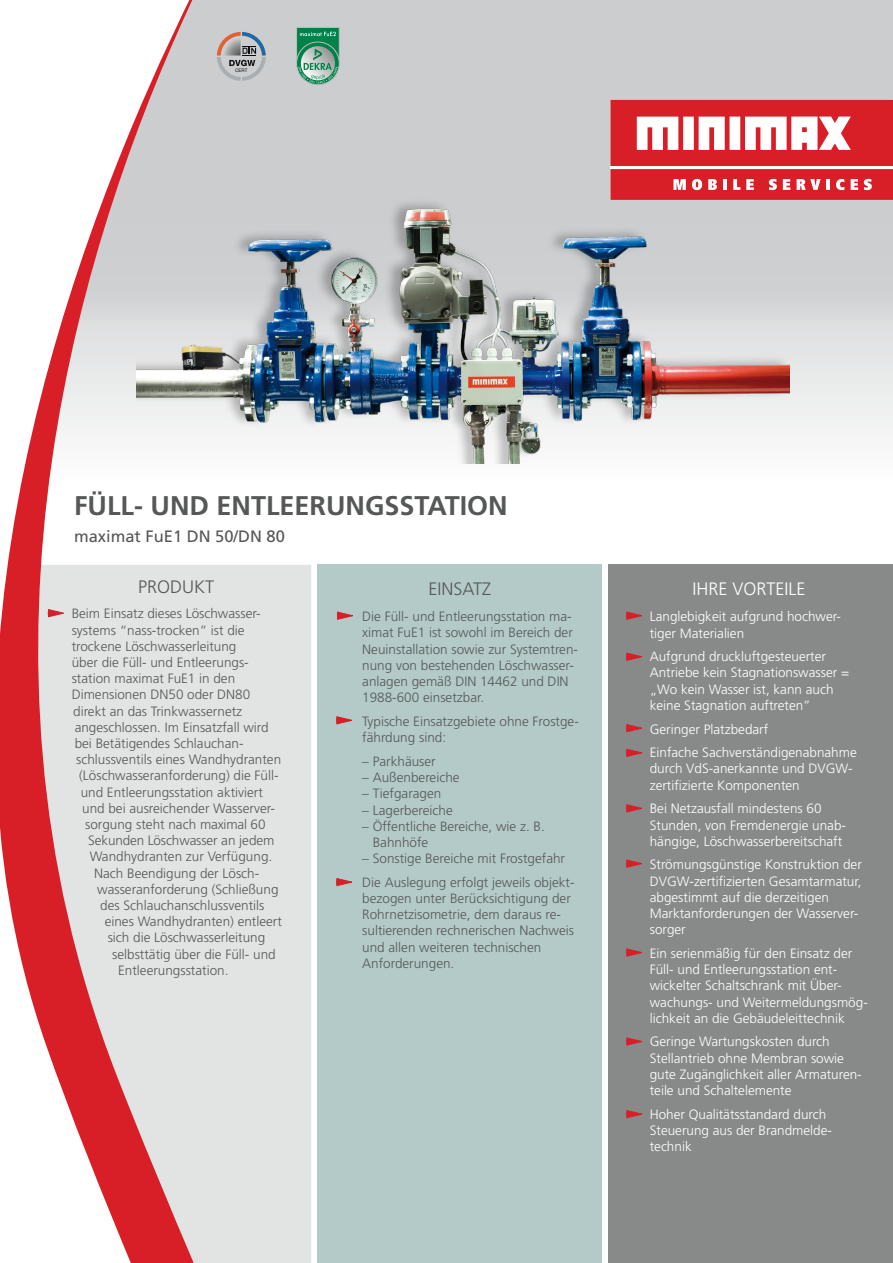
<style>
.page{position:relative;width:893px;height:1263px;background:#fff}
.page>*{position:absolute;margin:0;border:0;box-sizing:border-box;transform-origin:0 0}
.t1{font:700 27px "Frutiger CE";color:#565858}
.t2{font:300 18px "Frutiger CE";color:#565858}
.t3{font:300 18px "Frutiger CE";color:#fff}
.t4{font:16.5px "Frutiger CE";color:#565858}
.t5{font:300 13.5px/16.2px "Frutiger CE";color:#565858}
.t6{font:300 13.5px/16.2px "Frutiger CE";color:#fff}
.t7{font:4.8px "Helvetica Neue";color:#0e0e0e}
</style>
<div class="page">
<img style="left:199px;top:0;width:694px;height:436px">
<div style="left:199px;top:565px;width:112px;height:698px;background:#e2e4e4"></div>
<div style="left:317px;top:565px;width:285px;height:698px;background:#b4cac9"></div>
<div style="left:608px;top:565px;width:285px;height:698px;background:#888a8a"></div>
<svg style="left:789px;top:100px;width:104px;height:67px"></svg>
<div style="left:611px;top:169px;width:282px;height:31px;background:#d81f27"></div>
<svg style="left:797px;top:179px;width:24px;height:11px"></svg>
<hr style="left:826px;top:179px;width:4px;height:11px;background:#fff">
<svg style="left:836px;top:179px;width:8px;height:11px"></svg>
<svg style="left:851px;top:179px;width:7px;height:11px"></svg>
<svg style="left:864px;top:179px;width:8px;height:11px"></svg>
<hr style="left:611px;top:167px;width:282px;height:2px;background:#fff">
<svg style="left:627px;top:612px;width:15px;height:8px"></svg>
<svg style="left:627px;top:653px;width:15px;height:8px"></svg>
<svg style="left:627px;top:724px;width:15px;height:8px"></svg>
<svg style="left:627px;top:749px;width:15px;height:8px"></svg>
<svg style="left:627px;top:804px;width:15px;height:8px"></svg>
<svg style="left:627px;top:860px;width:15px;height:7px"></svg>
<svg style="left:337px;top:612px;width:16px;height:8px"></svg>
<svg style="left:337px;top:716px;width:15px;height:8px"></svg>
<img style="left:199px;top:87px;width:590px;height:377px">
<svg style="left:337px;top:878px;width:15px;height:8px"></svg>
<svg style="left:627px;top:949px;width:15px;height:7px"></svg>
<svg style="left:627px;top:1038px;width:16px;height:7px"></svg>
<svg style="left:627px;top:1110px;width:15px;height:8px"></svg>
<svg style="left:0;top:0;width:199px;height:1263px"></svg>
<svg style="left:217px;top:32px;width:49px;height:49px"></svg>
<svg style="left:296px;top:27px;width:44px;height:58px"></svg>
<p class="t7" style="left:235px;top:67px;width:14px">CERT</p>
<h1 class="t1" style="left:74px;top:489px;width:435px">FÜLL- UND ENTLEERUNGSSTATION</h1>
<p class="t4" style="left:74px;top:526px;width:212px">maximat FuE1 DN 50/DN 80</p>
<h2 class="t2" style="left:138px;top:576px;width:78px">PRODUKT</h2>
<h2 class="t2" style="left:428px;top:578px;width:64px">EINSATZ</h2>
<h2 class="t3" style="left:692px;top:578px;width:115px">IHRE VORTEILE</h2>
<p class="t5" style="left:362px;top:608px;width:217px">Die Füll- und Entleerungsstation ma&shy;ximat FuE1 ist sowohl im Bereich der Neuinstallation sowie zur Systemtren&shy;nung von bestehenden Löschwasser&shy;anlagen gemäß DIN 14462 und DIN 1988-600 einsetzbar.</p>
<p class="t5" style="left:362px;top:713px;width:218px">Typische Einsatzgebiete ohne Frostge&shy;fährdung sind:</p>
<p class="t5" style="left:362px;top:753px;width:75px">– Parkhäuser</p>
<p class="t5" style="left:362px;top:769px;width:99px">– Außenbereiche</p>
<p class="t5" style="left:362px;top:785px;width:81px">– Tiefgaragen</p>
<p class="t5" style="left:362px;top:801px;width:92px">– Lagerbereiche</p>
<p class="t5" style="left:373px;top:818px;width:174px;text-indent:-11px">– Öffentliche Bereiche, wie z. B.<br>Bahnhöfe</p>
<p class="t5" style="left:362px;top:846px;width:214px;line-height:23.7px">– Sonstige Bereiche mit Frostgefahr<br>Die Auslegung erfolgt jeweils objekt-</p>
<p class="t5" style="left:362px;top:890px;width:213px">bezogen unter Berücksichtigung der<br>Rohrnetzisometrie, dem daraus re&shy;sultierenden rechnerischen Nachweis und allen weiteren technischen<br>Anforderungen.</p>
<p class="t5" style="left:72px;top:605px;width:191px">Beim Einsatz dieses Löschwasser-</p>
<p class="t5" style="left:72px;top:622px;width:175px">systems “nass-trocken” ist die</p>
<p class="t5" style="left:72px;top:638px;width:166px">trockene Löschwasserleitung</p>
<p class="t5" style="left:72px;top:654px;width:179px">über die Füll- und Entleerungs-</p>
<p class="t5" style="left:72px;top:670px;width:165px">station maximat FuE1 in den</p>
<p class="t5" style="left:72px;top:686px;width:180px">Dimensionen DN50 oder DN80</p>
<p class="t5" style="left:73px;top:703px;width:171px">direkt an das Trinkwassernetz</p>
<p class="t5" style="left:75px;top:719px;width:196px">angeschlossen. Im Einsatzfall wird</p>
<p class="t5" style="left:75px;top:735px;width:170px">bei Betätigendes Schlauchan-</p>
<p class="t5" style="left:76px;top:751px;width:207px">schlussventils eines Wandhydranten</p>
<p class="t5" style="left:79px;top:767px;width:201px">(Löschwasseranforderung) die Füll-</p>
<p class="t5" style="left:81px;top:784px;width:184px">und Entleerungsstation aktiviert</p>
<p class="t5" style="left:82px;top:800px;width:194px">und bei ausreichender Wasserver-</p>
<p class="t5" style="left:85px;top:816px;width:182px">sorgung steht nach maximal 60</p>
<p class="t5" style="left:88px;top:832px;width:188px">Sekunden Löschwasser an jedem</p>
<p class="t5" style="left:90px;top:848px;width:184px">Wandhydranten zur Verfügung.</p>
<p class="t5" style="left:94px;top:865px;width:167px">Nach Beendigung der Lösch-</p>
<p class="t5" style="left:97px;top:881px;width:183px">wasseranforderung (Schließung</p>
<p class="t5" style="left:100px;top:897px;width:166px">des Schlauchanschlussventils</p>
<p class="t5" style="left:105px;top:913px;width:179px">eines Wandhydranten) entleert</p>
<p class="t5" style="left:108px;top:929px;width:159px">sich die Löschwasserleitung</p>
<p class="t5" style="left:112px;top:946px;width:165px">selbsttätig über die Füll- und</p>
<p class="t5" style="left:118px;top:962px;width:112px">Entleerungsstation.</p>
<p class="t6" style="left:650px;top:608px;width:193px">Langlebigkeit aufgrund hochwer&shy;tiger Materialien</p>
<p class="t6" style="left:650px;top:648px;width:201px">Aufgrund druckluftgesteuerter<br>Antriebe kein Stagnationswasser = „Wo kein Wasser ist, kann auch keine Stagnation auftreten”</p>
<p class="t6" style="left:650px;top:717px;width:209px;line-height:23.7px">Geringer Platzbedarf<br>Einfache Sachverständigenabnahme</p>
<p class="t6" style="left:650px;top:760px;width:205px">durch VdS-anerkannte und DVGW&shy;zertifizierte Komponenten</p>
<p class="t6" style="left:650px;top:800px;width:198px">Bei Netzausfall mindestens 60<br>Stunden, von Fremdenergie unab&shy;hängige, Löschwasserbereitschaft</p>
<p class="t6" style="left:650px;top:856px;width:214px">Strömungsgünstige Konstruktion der<br>DVGW-zertifizierten Gesamtarmatur, abgestimmt auf die derzeitigen<br>Marktanforderungen der Wasserver&shy;sorger</p>
<p class="t6" style="left:650px;top:945px;width:220px">Ein serienmäßig für den Einsatz der Füll- und Entleerungsstation ent&shy;wickelter Schaltschrank mit Über&shy;wachungs- und Weitermeldungsmög&shy;lichkeit an die Gebäudeleittechnik</p>
<p class="t6" style="left:650px;top:1033px;width:214px">Geringe Wartungskosten durch<br>Stellantrieb ohne Membran sowie gute Zugänglichkeit aller Armaturen&shy;teile und Schaltelemente</p>
<p class="t6" style="left:650px;top:1106px;width:184px">Hoher Qualitätsstandard durch<br>Steuerung aus der Brandmelde&shy;technik</p>
</div>
